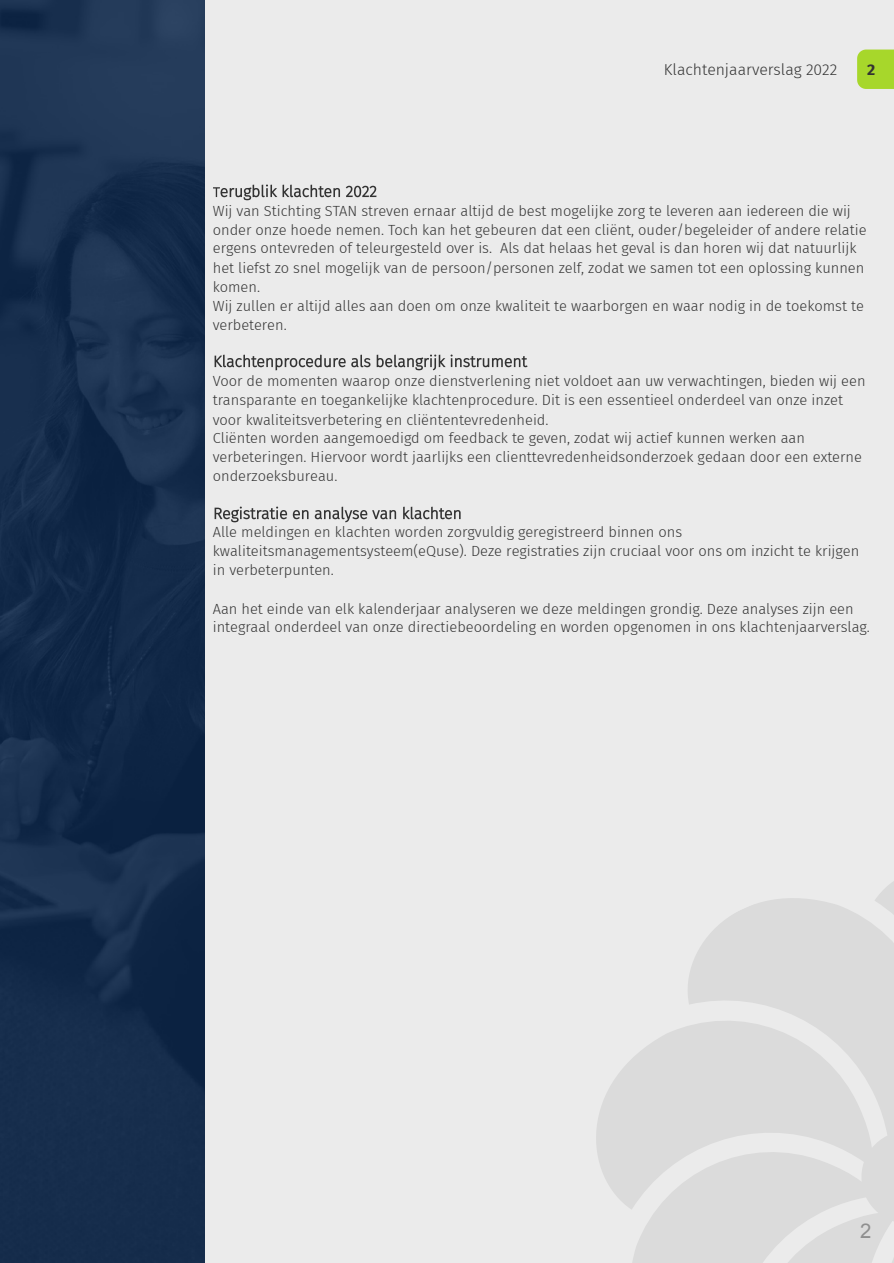
<style>
.page{position:relative;width:894px;height:1263px;background:#fff}
.page>*{position:absolute;margin:0;border:0;box-sizing:border-box;transform-origin:0 0}
.t1{font:20.25px "Arial";color:#8f8f8f}
.t2{font:300 15.75px "Fira Sans";color:#333}
.t3{font:700 15.75px "Fira Sans";color:#333}
.t4{font:300 14.7px/18.9px "Fira Sans";color:#333}
</style>
<div class="page">
<img style="left:0;top:0;width:205px;height:1263px">
<div style="left:205px;top:0;width:689px;height:1263px;background:#ebebeb"></div>
<svg style="left:857px;top:50px;width:37px;height:39px"></svg>
<svg style="left:596px;top:881px;width:298px;height:382px;fill:#dbdbdb"></svg>
<svg style="left:213px;top:185px;width:164px;height:15px"></svg>
<svg style="left:215px;top:355px;width:313px;height:15px"></svg>
<svg style="left:215px;top:507px;width:246px;height:15px"></svg>
<p class="t2" style="left:664px;top:59px;width:175px">Klachtenjaarverslag 2022</p>
<p class="t3" style="left:867px;top:57px;width:10px">2</p>
<p class="t4" style="left:213px;top:202px;width:655px">Wij van Stichting STAN streven ernaar altijd de best mogelijke zorg te leveren aan iedereen die wij onder onze hoede nemen. Toch kan het gebeuren dat een cliënt, ouder/begeleider of andere relatie ergens ontevreden of teleurgesteld over is. Als dat helaas het geval is dan horen wij dat natuurlijk het liefst zo snel mogelijk van de persoon/personen zelf, zodat we samen tot een oplossing kunnen komen.<br>Wij zullen er altijd alles aan doen om onze kwaliteit te waarborgen en waar nodig in de toekomst te verbeteren.</p>
<p class="t4" style="left:213px;top:372px;width:654px">Voor de momenten waarop onze dienstverlening niet voldoet aan uw verwachtingen, bieden wij een transparante en toegankelijke klachtenprocedure. Dit is een essentieel onderdeel van onze inzet voor kwaliteitsverbetering en cliëntentevredenheid.<br>Cliënten worden aangemoedigd om feedback te geven, zodat wij actief kunnen werken aan verbeteringen. Hiervoor wordt jaarlijks een clienttevredenheidsonderzoek gedaan door een externe onderzoeksbureau.</p>
<p class="t4" style="left:213px;top:522px;width:648px">Alle meldingen en klachten worden zorgvuldig geregistreerd binnen ons kwaliteitsmanagementsysteem(eQuse). Deze registraties zijn cruciaal voor ons om inzicht te krijgen in verbeterpunten.</p>
<p class="t4" style="left:213px;top:600px;width:658px;line-height:18px">Aan het einde van elk kalenderjaar analyseren we deze meldingen grondig. Deze analyses zijn een integraal onderdeel van onze directiebeoordeling en worden opgenomen in ons klachtenjaarverslag.</p>
<h1 class="t1" style="left:860px;top:1219px;width:13px">2</h1>
</div>
